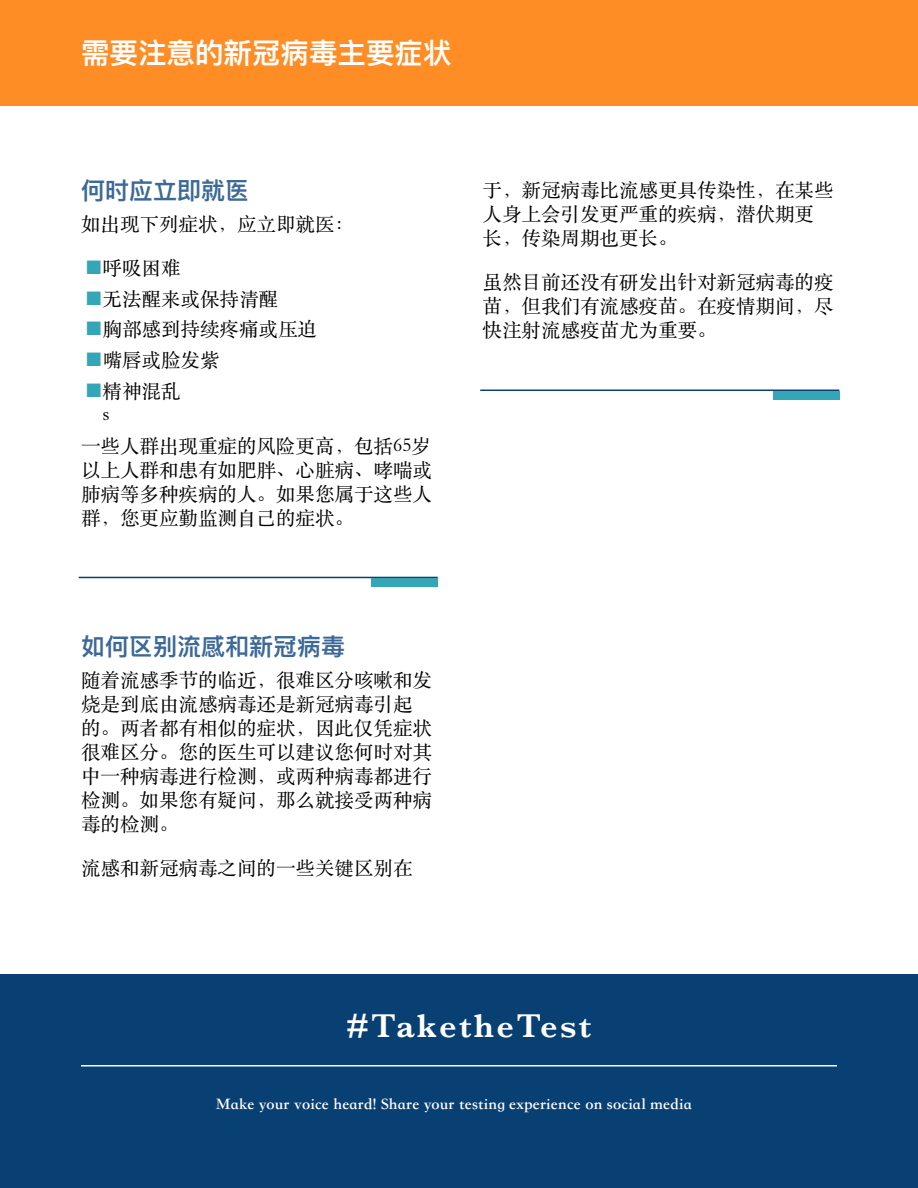
<style>
.page{position:relative;width:918px;height:1188px;background:#fff}
.page>*{position:absolute;margin:0;border:0;box-sizing:border-box;transform-origin:0 0}
.t1{font:600 34.2px "Baskerville";letter-spacing:.075em;color:#fff}
.t2{font:600 28.5px "Ping Fang TC";color:#fff}
.t3{font:600 24px "Ping Fang TC";color:#3c6997}
.t4{font:19.5px/24px "ST Songti SC Regular";color:#000}
.t5{font:16.5px "ST Songti SC Bold";letter-spacing:.01em;color:#fff}
.s1{color:#35a6b6}
</style>
<div class="page">
<div style="left:0;top:0;width:918px;height:106px;background:#ff8d26"></div>
<hr style="left:480px;top:390px;width:359px;height:1px;background:#094074">
<div style="left:773px;top:391px;width:66px;height:9px;background:#35a6b6"></div>
<hr style="left:79px;top:577px;width:359px;height:1px;background:#094074">
<div style="left:371px;top:578px;width:67px;height:9px;background:#35a6b6"></div>
<div style="left:0;top:974px;width:918px;height:214px;background:#094074"></div>
<hr style="left:81px;top:1065px;width:756px;height:1px;background:#fff">
<h2 class="t2" style="left:81px;top:36px;width:372px">需要注意的新冠病毒主要症状</h2>
<p class="t3" style="left:81px;top:176px;width:169px">何时应立即就医</p>
<p class="t4" style="left:81px;top:211px;width:274px">如出现下列症状，应立即就医：</p>
<p class="t4" style="left:86px;top:255px;width:96px"><span class="s1">■</span>呼吸困难</p>
<p class="t4" style="left:86px;top:286px;width:193px"><span class="s1">■</span>无法醒来或保持清醒</p>
<p class="t4" style="left:86px;top:317px;width:232px"><span class="s1">■</span>胸部感到持续疼痛或压迫</p>
<p class="t4" style="left:86px;top:347px;width:135px"><span class="s1">■</span>嘴唇或脸发紫</p>
<p class="t4" style="left:103px;top:378px;width:79px;text-indent:-16px"><span class="s1">■</span>精神混乱s</p>
<p class="t4" style="left:81px;top:433px;width:352px;text-align:justify">一些人群出现重症的风险更高，包括65岁以上人群和患有如肥胖、心脏病、哮喘或肺病等多种疾病的人。如果您属于这些人群，您更应勤监测自己的症状。</p>
<p class="t3" style="left:81px;top:632px;width:265px">如何区别流感和新冠病毒</p>
<p class="t4" style="left:81px;top:667px;width:352px">随着流感季节的临近，很难区分咳嗽和发烧是到底由流感病毒还是新冠病毒引起的。两者都有相似的症状，因此仅凭症状很难区分。您的医生可以建议您何时对其中一种病毒进行检测，或两种病毒都进行检测。如果您有疑问，那么就接受两种病毒的检测。</p>
<p class="t4" style="left:81px;top:855px;width:333px">流感和新冠病毒之间的一些关键区别在</p>
<p class="t4" style="left:483px;top:177px;width:353px">于，新冠病毒比流感更具传染性，在某些人身上会引发更严重的疾病，潜伏期更长，传染周期也更长。</p>
<p class="t4" style="left:483px;top:269px;width:353px;text-align:justify">虽然目前还没有研发出针对新冠病毒的疫苗，但我们有流感疫苗。在疫情期间，尽快注射流感疫苗尤为重要。</p>
<h1 class="t1" style="left:346px;top:1002px;width:247px">#TaketheTest</h1>
<p class="t5" style="left:216px;top:1095px;width:478px">Make your voice heard! Share your testing experience on social media</p>
</div>
